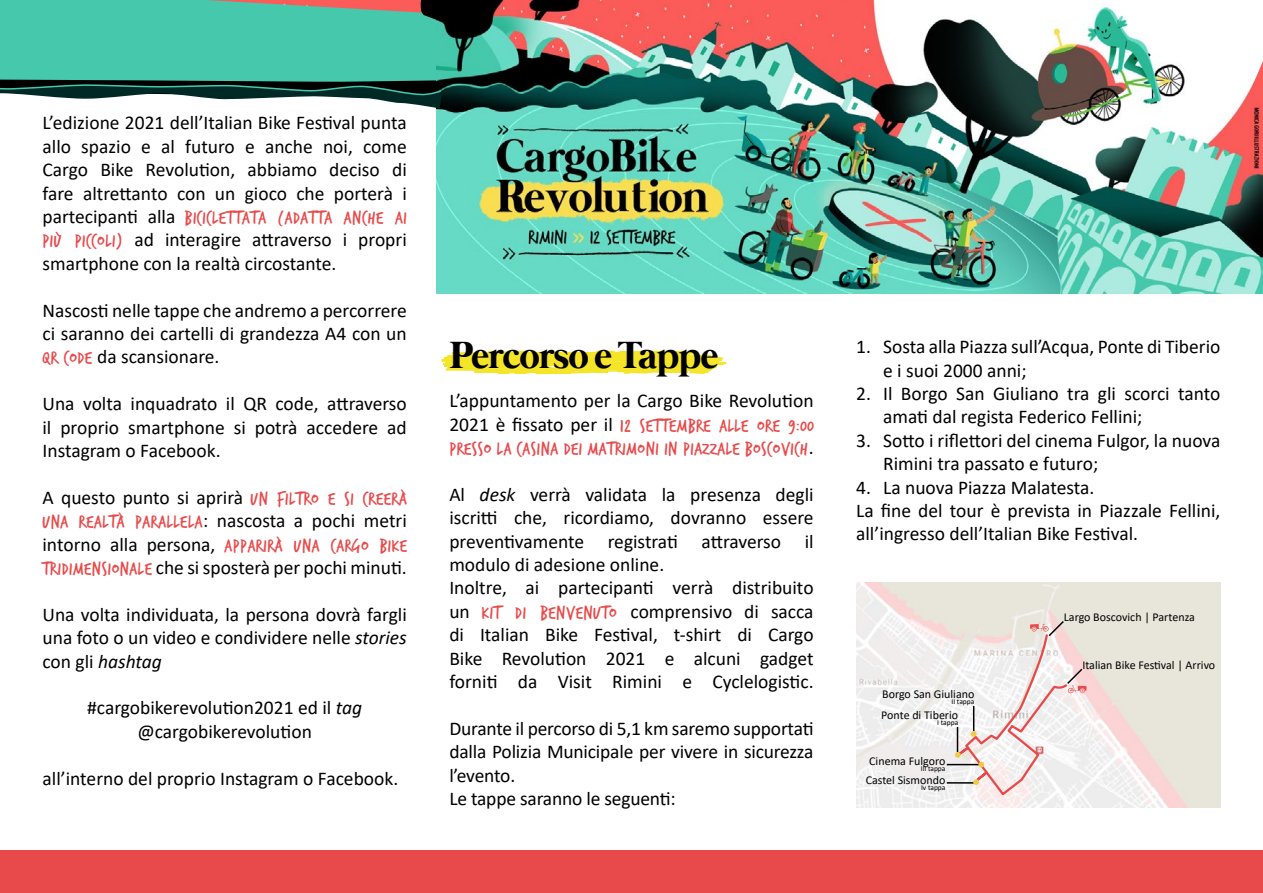
<style>
.page{position:relative;width:1263px;height:893px;background:#fff}
.page>*{position:absolute;margin:0;border:0;box-sizing:border-box;transform-origin:0 0}
.t1{font:700 39px "Mermaid";letter-spacing:-.02em;color:#000}
.t2{font:19.5px/23.4px "Calibri";color:#000}
.t3{font:19.5px/23.4px "Trash Hand";letter-spacing:.03em;color:#e84a4b}
.t4{font:12px "Calibri";color:#000}
.t5{font:7.5px "Calibri";color:#000}
.s1{font-family:"Calibri";color:#000}
.s2{font-family:"Trash Hand";color:#e84a4b}
.s3{font-style:italic}
</style>
<div class="page">
<svg style="left:441px;top:350px;width:286px;height:25px"></svg>
<div style="left:0;top:850px;width:1263px;height:43px;background:#e84a4b"></div>
<img style="left:856px;top:583px;width:364px;height:225px">
<img style="left:437px;top:0;width:826px;height:293px">
<svg style="left:1253px;top:0;width:10px;height:177px"></svg>
<svg style="left:0;top:0;width:463px;height:109px"></svg>
<hr style="left:947px;top:764px;width:32px;height:1px;background:#000">
<hr style="left:947px;top:782px;width:27px;height:2px;background:#000">
<svg style="left:955px;top:619px;width:131px;height:178px"></svg>
<p class="t2" style="left:43px;top:111px;width:366px;text-align:justify">L’edizione 2021 dell’Italian Bike Festival punta allo spazio e al futuro e anche noi, come Cargo Bike Revolution, abbiamo deciso di fare altrettanto con un gioco che porterà i</p>
<p class="t3" style="left:43px;top:207px;width:366px"><span class="s1">partecipanti alla</span> BICICLETTATA (ADATTA ANCHE AI</p>
<p class="t2" style="left:43px;top:228px;width:366px"><span class="s2">PIÙ PICCOLI)</span> ad interagire attraverso i propri smartphone con la realtà circostante.</p>
<p class="t2" style="left:43px;top:298px;width:366px;text-align:justify">Nascosti nelle tappe che andremo a percorrere ci saranno dei cartelli di grandezza A4 con un <span class="s2">QR CODE</span> da scansionare.</p>
<p class="t2" style="left:43px;top:391px;width:366px;text-align:justify">Una volta inquadrato il QR code, attraverso il proprio smartphone si potrà accedere ad Instagram o Facebook.</p>
<p class="t2" style="left:43px;top:485px;width:366px">A questo punto si aprirà <span class="s2">UN FILTRO E SI CREERÀ<br>UNA REALTÀ PARALLELA</span>: nascosta a pochi metri</p>
<p class="t3" style="left:43px;top:534px;width:366px"><span class="s1">intorno alla persona,</span> APPARIRÀ UNA CARGO BIKE</p>
<p class="t2" style="left:43px;top:555px;width:366px"><span class="s2">TRIDIMENSIONALE</span> che si sposterà per pochi minuti.</p>
<p class="t2" style="left:43px;top:602px;width:366px;text-align:justify">Una volta individuata, la persona dovrà fargli una foto o un video e condividere nelle <span class="s3">stories </span>con gli <span class="s3">hashtag</span></p>
<p class="t2" style="left:87px;top:696px;width:276px;text-align:center">#cargobikerevolution2021 ed il <span class="s3">tag </span>@cargobikerevolution</p>
<p class="t2" style="left:43px;top:766px;width:357px">all’interno del proprio Instagram o Facebook.</p>
<h1 class="t1" style="left:449px;top:333px;width:271px">Percorso e Tappe</h1>
<p class="t2" style="left:449px;top:389px;width:366px">L’appuntamento per la Cargo Bike Revolution</p>
<p class="t3" style="left:449px;top:414px;width:366px"><span class="s1">2021 è fissato per il</span> 12 SETTEMBRE ALLE ORE 9:00<br>PRESSO LA CASINA DEI MATRIMONI IN PIAZZALE BOSCOVICH<span class="s1">.</span></p>
<p class="t2" style="left:449px;top:482px;width:366px">Al <span class="s3">desk</span> verrà validata la presenza degli iscritti che, ricordiamo, dovranno essere preventivamente registrati attraverso il modulo di adesione online.<br>Inoltre, ai partecipanti verrà distribuito un <span class="s2">KIT DI BENVENUTO</span> comprensivo di sacca di Italian Bike Festival, t-shirt di Cargo Bike Revolution 2021 e alcuni gadget forniti da Visit Rimini e Cyclelogistic.</p>
<p class="t2" style="left:449px;top:716px;width:366px">Durante il percorso di 5,1 km saremo supportati dalla Polizia Municipale per vivere in sicurezza l’evento.<br>Le tappe saranno le seguenti:</p>
<p class="t2" style="left:883px;top:335px;width:339px;text-indent:-27px">1. Sosta alla Piazza sull’Acqua, Ponte di Tiberio e i suoi 2000 anni;</p>
<p class="t2" style="left:883px;top:381px;width:339px;text-indent:-27px">2. Il Borgo San Giuliano tra gli scorci tanto amati dal regista Federico Fellini;</p>
<p class="t2" style="left:883px;top:428px;width:339px;text-indent:-27px">3. Sotto i riflettori del cinema Fulgor, la nuova<br>Rimini tra passato e futuro;</p>
<p class="t2" style="left:856px;top:475px;width:366px">4. La nuova Piazza Malatesta.<br>La fine del tour è prevista in Piazzale Fellini, all’ingresso dell’Italian Bike Festival.</p>
<p class="t4" style="left:1064px;top:609px;width:133px">Largo Boscovich | Partenza</p>
<p class="t4" style="left:882px;top:685px;width:94px">Borgo San Giuliano</p>
<p class="t5" style="left:951px;top:696px;width:24px">II tappa</p>
<p class="t4" style="left:881px;top:706px;width:78px">Ponte di Tiberio</p>
<p class="t5" style="left:937px;top:717px;width:23px">I tappa</p>
<p class="t4" style="left:869px;top:753px;width:78px">Cinema Fulgoro</p>
<p class="t5" style="left:921px;top:764px;width:26px">III tappa</p>
<p class="t4" style="left:866px;top:772px;width:81px">Castel Sismondo</p>
<p class="t5" style="left:921px;top:783px;width:26px">Iv tappa</p>
<p class="t4" style="left:1082px;top:656px;width:134px">Italian Bike Festival | Arrivo</p>
</div>
